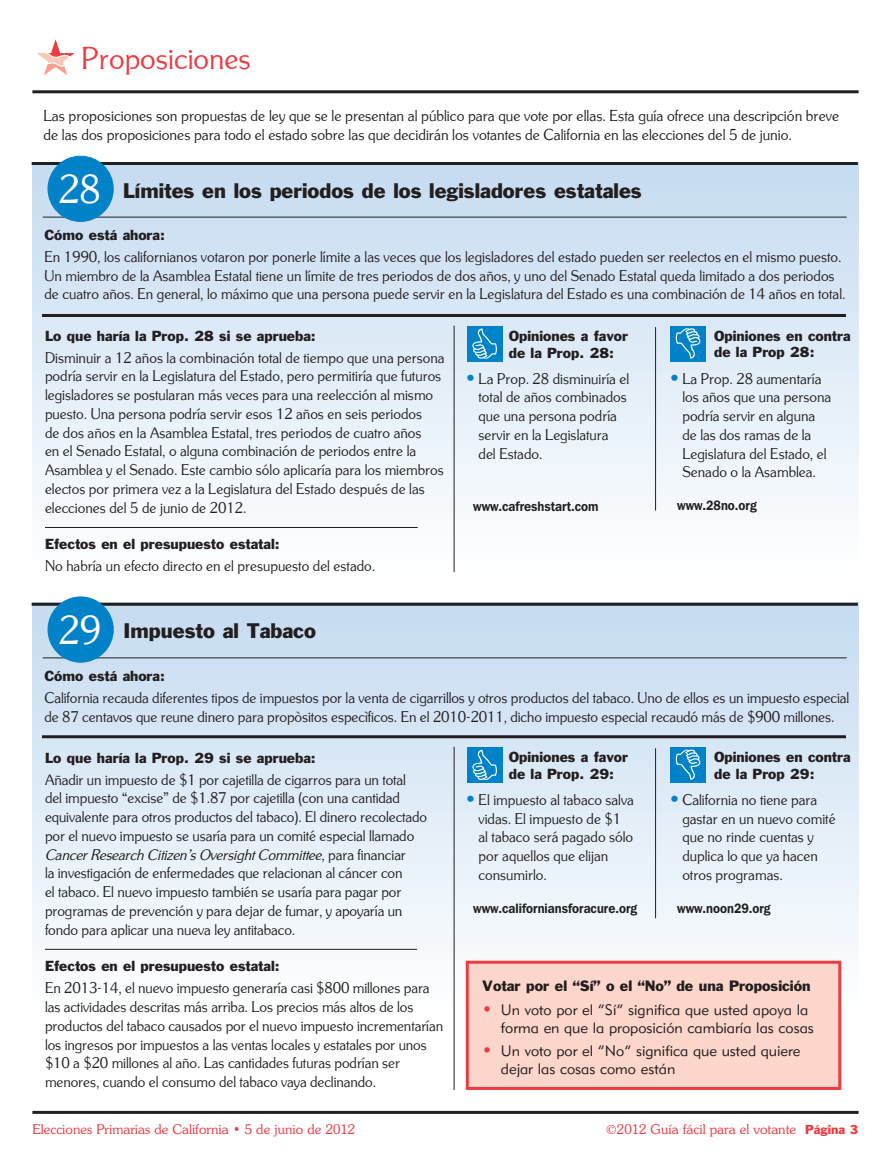
<style>
.page{position:relative;width:891px;height:1161px;background:#fff}
.page>*{position:absolute;margin:0;border:0;box-sizing:border-box;transform-origin:0 0}
.Prop_Numbers-Reverse{font:42px "Souvenir Got URWT";color:#fff}
.Page_Headers{font:33px "Souvenir Got URWT";color:#ee3a41}
.prop_title{font:19.5px "Franklin Gothic";color:#231f20}
.Body_text{font:16.5px/19.5px "Souvenir Got URWT";color:#231f20}
.prop_text{font:16.2px/18.8px "Souvenir Got URWT";color:#231f20}
.Body_Bullet{font:15px/18px "Geometric 415 BT Lite A";color:#231f20}
.Body_-_Subhead{font:13.8px "Franklin Gothic";color:#231f20}
.prop_sub{font:13.5px/16.5px "Franklin Gothic";color:#231f20}
.Main_Text{font:300 13.5px "Souvenir IT Cby BT";color:#ee3a41}
.Candidate_Name{font:600 13.5px "Franklin Gothic IT Cby BT";color:#231f20;scale:.9 1}
.Effect_on_Government{font:13.5px "Franklin Gothic";color:#231f20}
.s1{font-family:"Franklin Gothic";font-size:16.5px;color:#0082c8}
.s2{font-style:italic}
.s3{font-family:"Souvenir Got URWT";font-size:39px;color:#ee3a41}
.s4{font-family:"Franklin Gothic";font-weight:400;font-size:12px}
</style>
<div class="page">
<div style="left:32px;top:162px;width:827px;height:406px;background:linear-gradient(to bottom,#c3d9ef,#feffff)"></div>
<div style="left:32px;top:603px;width:827px;height:405px;background:linear-gradient(to bottom,#c2d9ee,#feffff)"></div>
<div style="left:467px;top:326px;width:36px;height:35px;background:#0082c8"></div>
<svg style="left:472px;top:328px;width:25px;height:31px"></svg>
<div style="left:467px;top:747px;width:36px;height:35px;background:#0082c8"></div>
<svg style="left:472px;top:750px;width:25px;height:30px"></svg>
<div style="left:671px;top:326px;width:35px;height:35px;background:#0082c8"></div>
<svg style="left:676px;top:328px;width:24px;height:31px"></svg>
<div style="left:671px;top:747px;width:35px;height:35px;background:#0082c8"></div>
<svg style="left:676px;top:750px;width:24px;height:30px"></svg>
<hr style="left:43px;top:217px;width:804px;height:1px;background:#231f20">
<hr style="left:43px;top:658px;width:804px;height:1px;background:#231f20">
<hr style="left:42px;top:314px;width:804px;height:3px;background:#231f20">
<hr style="left:42px;top:735px;width:804px;height:3px;background:#231f20">
<hr style="left:454px;top:326px;width:1px;height:246px;background:#231f20">
<hr style="left:454px;top:747px;width:1px;height:343px;background:#231f20">
<hr style="left:655px;top:327px;width:1px;height:184px;background:#231f20">
<hr style="left:655px;top:748px;width:1px;height:170px;background:#231f20">
<hr style="left:45px;top:527px;width:373px;height:1px;background:#231f20">
<hr style="left:45px;top:949px;width:372px;height:1px;background:#231f20">
<hr style="left:32px;top:162px;width:826px;height:3px;background:#231f20">
<hr style="left:32px;top:603px;width:826px;height:3px;background:#231f20">
<div style="left:48px;top:156px;width:65px;height:65px;background:#0082c8;border-radius:50%"></div>
<div style="left:48px;top:156px;width:65px;height:66px;border:1px solid #0082c8;border-radius:50%"></div>
<div style="left:48px;top:597px;width:65px;height:65px;background:#0082c8;border-radius:50%"></div>
<div style="left:48px;top:597px;width:65px;height:65px;border:1px solid #0082c8;border-radius:50%"></div>
<div style="left:467px;top:962px;width:373px;height:126px;background:#fcd6ca"></div>
<div style="left:466px;top:961px;width:375px;height:129px;border:3px solid #ee3a41"></div>
<svg style="left:37px;top:39px;width:38px;height:37px"></svg>
<hr style="left:32px;top:90px;width:827px;height:3px;background:#231f20">
<hr style="left:32px;top:1111px;width:827px;height:3px;background:#231f20">
<p class="Page_Headers" style="left:82px;top:38px;width:171px">Proposiciones</p>
<p class="Body_text" style="left:44px;top:106px;width:797px">Las proposiciones son propuestas de ley que se le presentan al público para que vote por ellas. Esta guía ofrece una descripción breve de las dos proposiciones para todo el estado sobre las que decidirán los votantes de California en las elecciones del 5 de junio.</p>
<p class="Prop_Numbers-Reverse" style="left:59px;top:165px;width:44px">28</p>
<p class="prop_title" style="left:123px;top:178px;width:520px">Límites en los periodos de los legisladores estatales</p>
<p class="prop_sub" style="left:45px;top:226px;width:122px">Cómo está ahora:</p>
<p class="prop_text" style="left:45px;top:247px;width:803px">En 1990, los californianos votaron por ponerle límite a las veces que los legisladores del estado pueden ser reelectos en el mismo puesto.<br>Un miembro de la Asamblea Estatal tiene un límite de tres periodos de dos años, y uno del Senado Estatal queda limitado a dos periodos de cuatro años. En general, lo máximo que una persona puede servir en la Legislatura del Estado es una combinación de 14 años en total.</p>
<p class="prop_sub" style="left:45px;top:327px;width:272px">Lo que haría la Prop. 28 si se aprueba:</p>
<p class="prop_text" style="left:45px;top:348px;width:401px">Disminuir a 12 años la combinación total de tiempo que una persona podría servir en la Legislatura del Estado, pero permitiría que futuros legisladores se postularan más veces para una reelección al mismo puesto. Una persona podría servir esos 12 años en seis periodos<br>de dos años en la Asamblea Estatal, tres periodos de cuatro años<br>en el Senado Estatal, o alguna combinación de periodos entre la Asamblea y el Senado. Este cambio sólo aplicaría para los miembros electos por primera vez a la Legislatura del Estado después de las elecciones del 5 de junio de 2012.</p>
<p class="Effect_on_Government" style="left:45px;top:536px;width:236px">Efectos en el presupuesto estatal:</p>
<p class="prop_text" style="left:45px;top:557px;width:332px">No habría un efecto directo en el presupuesto del estado.</p>
<p class="Prop_Numbers-Reverse" style="left:59px;top:605px;width:44px">29</p>
<p class="prop_title" style="left:123px;top:618px;width:195px">Impuesto al Tabaco</p>
<p class="prop_sub" style="left:509px;top:328px;width:121px">Opiniones a favor de la Prop. 28:</p>
<p class="prop_text" style="left:479px;top:369px;width:152px;text-indent:-12px"><span class="s1">•</span> La Prop. 28 disminuiría el total de años combinados que una persona podría servir en la Legislatura del Estado.</p>
<p class="Candidate_Name" style="left:473px;top:498px;width:141px">www.cafreshstart.com</p>
<p class="prop_sub" style="left:714px;top:327px;width:138px">Opiniones en contra de la Prop 28:</p>
<p class="prop_text" style="left:682px;top:369px;width:150px;text-indent:-12px"><span class="s1">•</span> La Prop. 28 aumentaría los años que una persona podría servir en alguna de las dos ramas de la<br>Legislatura del Estado, el<br>Senado o la Asamblea.</p>
<p class="Candidate_Name" style="left:677px;top:497px;width:90px">www.28no.org</p>
<p class="prop_sub" style="left:45px;top:668px;width:122px">Cómo está ahora:</p>
<p class="prop_text" style="left:45px;top:688px;width:806px">California recauda diferentes tipos de impuestos por la venta de cigarrillos y otros productos del tabaco. Uno de ellos es un impuesto especial de 87 centavos que reune dinero para propòsitos especìficos. En el 2010-2011, dicho impuesto especial recaudó más de $900 millones.</p>
<p class="prop_sub" style="left:45px;top:749px;width:272px">Lo que haría la Prop. 29 si se aprueba:</p>
<p class="prop_text" style="left:45px;top:770px;width:384px">Añadir un impuesto de $1 por cajetilla de cigarros para un total<br>del impuesto “excise” de $1.87 por cajetilla (con una cantidad equivalente para otros productos del tabaco). El dinero recolectado por el nuevo impuesto se usaría para un comité especial llamado <span class="s2">Cancer Research Citizen’s Oversight Committee</span>, para financiar<br>la investigación de enfermedades que relacionan al cáncer con<br>el tabaco. El nuevo impuesto también se usaría para pagar por programas de prevención y para dejar de fumar, y apoyaría un fondo para aplicar una nueva ley antitabaco.</p>
<p class="Effect_on_Government" style="left:45px;top:958px;width:236px">Efectos en el presupuesto estatal:</p>
<p class="prop_text" style="left:45px;top:979px;width:400px">En 2013-14, el nuevo impuesto generaría casi $800 millones para las actividades descritas más arriba. Los precios más altos de los productos del tabaco causados por el nuevo impuesto incrementarían los ingresos por impuestos a las ventas locales y estatales por unos $10 a $20 millones al año. Las cantidades futuras podrían ser menores, cuando el consumo del tabaco vaya declinando.</p>
<p class="prop_sub" style="left:509px;top:749px;width:121px">Opiniones a favor de la Prop. 29:</p>
<p class="prop_text" style="left:479px;top:790px;width:157px;text-indent:-12px"><span class="s1">•</span> El impuesto al tabaco salva vidas. El impuesto de $1 al tabaco será pagado sólo por aquellos que elijan consumirlo.</p>
<p class="Candidate_Name" style="left:473px;top:900px;width:184px">www.californiansforacure.org</p>
<p class="prop_sub" style="left:714px;top:749px;width:138px">Opiniones en contra de la Prop 29:</p>
<p class="prop_text" style="left:682px;top:790px;width:155px;text-indent:-12px"><span class="s1">•</span> California no tiene para gastar en un nuevo comité que no rinde cuentas y duplica lo que ya hacen otros programas.</p>
<p class="Candidate_Name" style="left:677px;top:900px;width:105px">www.noon29.org</p>
<p class="Body_-_Subhead" style="left:482px;top:977px;width:330px">Votar por el “Sí” o el “No” de una Proposición</p>
<p class="Body_Bullet" style="left:501px;top:1000px;width:315px;text-indent:-19px"><span class="s3">•</span> Un voto por el “Sí” significa que usted apoya la forma en que la proposición cambiaría las cosas</p>
<p class="Body_Bullet" style="left:501px;top:1042px;width:301px;text-indent:-19px"><span class="s3">•</span> Un voto por el “No” significa que usted quiere dejar las cosas como están</p>
<p class="Main_Text" style="left:32px;top:1121px;width:324px">Elecciones Primarias de California • 5 de junio de 2012</p>
<p class="Main_Text" style="left:606px;top:1121px;width:254px">©2012 Guía fácil para el votante <span class="s4">Página 3</span></p>
</div>
